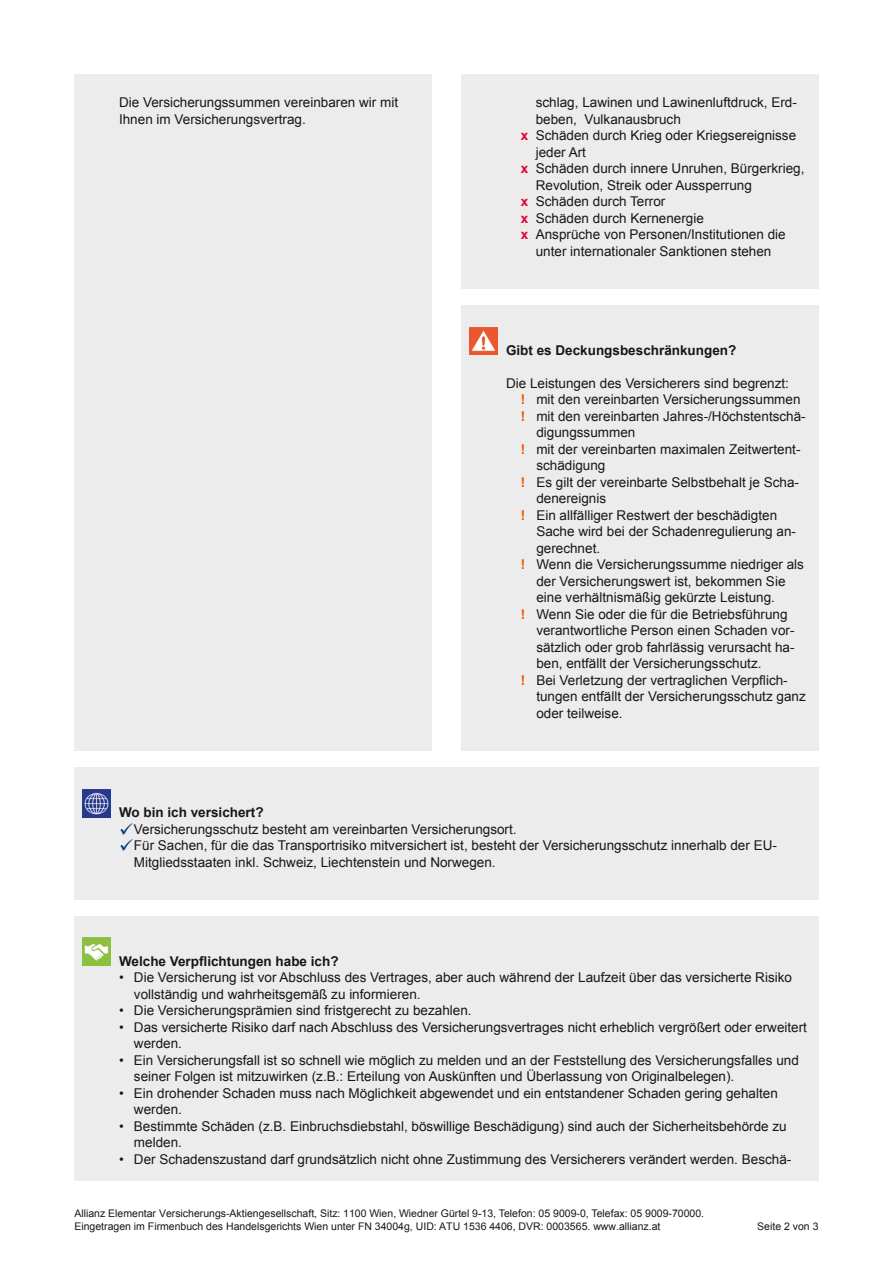
<style>
.page{position:relative;width:893px;height:1263px;background:#fff}
.page>*{position:absolute;margin:0;border:0;box-sizing:border-box;transform-origin:0 0}
.t1{font:13.5px/16.5px "Arial";color:#181716}
.t2{font:700 13.5px "Arial";color:#181716}
.t3{font:10.5px/12.8px "Arial";color:#181716}
.s1{font-weight:700;color:#e40038}
.s2{font-weight:700;color:#ea5901}
.s3{color:#003d84}
.s4{font-style:inherit}
</style>
<div class="page">
<div style="left:74px;top:74px;width:358px;height:677px;background:#ececec"></div>
<div style="left:461px;top:74px;width:358px;height:215px;background:#ececec"></div>
<div style="left:74px;top:767px;width:745px;height:132px;background:#ececec"></div>
<div style="left:74px;top:916px;width:745px;height:264px;background:#ececec"></div>
<img style="left:83px;top:789px;width:28px;height:28px">
<img style="left:83px;top:938px;width:28px;height:27px">
<div style="left:461px;top:305px;width:358px;height:446px;background:#ececec"></div>
<img style="left:470px;top:327px;width:27px;height:28px">
<p class="t1" style="left:119px;top:94px;width:281px">Die Versicherungssummen vereinbaren wir mit<br>Ihnen im Versicherungsvertrag.</p>
<p class="t1" style="left:536px;top:94px;width:263px">schlag, Lawinen und Lawinenluftdruck, Erd-</p>
<p class="t1" style="left:536px;top:111px;width:147px">beben, Vulkanausbruch</p>
<p class="t1" style="left:521px;top:127px;width:277px"><span class="s1">x</span> Schäden durch Krieg oder Kriegsereignisse</p>
<p class="t1" style="left:536px;top:144px;width:52px">jeder Art</p>
<p class="t1" style="left:521px;top:160px;width:285px"><span class="s1">x</span> Schäden durch innere Unruhen, Bürgerkrieg,</p>
<p class="t1" style="left:536px;top:177px;width:218px">Revolution, Streik oder Aussperrung</p>
<p class="t1" style="left:521px;top:193px;width:146px"><span class="s1">x</span> Schäden durch Terror</p>
<p class="t1" style="left:521px;top:210px;width:184px"><span class="s1">x</span> Schäden durch Kernenergie</p>
<p class="t1" style="left:521px;top:226px;width:266px"><span class="s1">x</span> Ansprüche von Personen/Institutionen die</p>
<p class="t1" style="left:536px;top:243px;width:237px">unter internationaler Sanktionen stehen</p>
<p class="t2" style="left:506px;top:341px;width:232px">Gibt es Deckungsbeschränkungen?</p>
<p class="t1" style="left:506px;top:375px;width:284px">Die Leistungen des Versicherers sind begrenzt:</p>
<p class="t1" style="left:521px;top:392px;width:281px"><span class="s2">!</span> mit den vereinbarten Versicherungssummen</p>
<p class="t1" style="left:521px;top:408px;width:286px"><span class="s2">!</span> mit den vereinbarten Jahres-/Höchstentschä-</p>
<p class="t1" style="left:536px;top:425px;width:101px">digungssummen</p>
<p class="t1" style="left:521px;top:441px;width:281px"><span class="s2">!</span> mit der vereinbarten maximalen Zeitwertent-</p>
<p class="t1" style="left:536px;top:458px;width:71px">schädigung</p>
<p class="t1" style="left:521px;top:474px;width:280px"><span class="s2">!</span> Es gilt der vereinbarte Selbstbehalt je Scha-</p>
<p class="t1" style="left:536px;top:491px;width:71px">denereignis</p>
<p class="t1" style="left:521px;top:507px;width:258px"><span class="s2">!</span> Ein allfälliger Restwert der beschädigten</p>
<p class="t1" style="left:536px;top:524px;width:261px">Sache wird bei der Schadenregulierung an-</p>
<p class="t1" style="left:536px;top:540px;width:65px">gerechnet.</p>
<p class="t1" style="left:521px;top:557px;width:285px"><span class="s2">!</span> Wenn die Versicherungssumme niedriger als</p>
<p class="t1" style="left:536px;top:573px;width:251px">der Versicherungswert ist, bekommen Sie</p>
<p class="t1" style="left:536px;top:590px;width:240px">eine verhältnismäßig gekürzte Leistung.</p>
<p class="t1" style="left:521px;top:606px;width:268px"><span class="s2">!</span> Wenn Sie oder die für die Betriebsführung</p>
<p class="t1" style="left:536px;top:623px;width:260px">verantwortliche Person einen Schaden vor-</p>
<p class="t1" style="left:536px;top:639px;width:260px">sätzlich oder grob fahrlässig verursacht ha-</p>
<p class="t1" style="left:536px;top:655px;width:227px">ben, entfällt der Versicherungsschutz.</p>
<p class="t1" style="left:521px;top:672px;width:268px"><span class="s2">!</span> Bei Verletzung der vertraglichen Verpflich-</p>
<p class="t1" style="left:536px;top:688px;width:271px">tungen entfällt der Versicherungsschutz ganz</p>
<p class="t1" style="left:536px;top:705px;width:88px">oder teilweise.</p>
<p class="t2" style="left:119px;top:803px;width:146px">Wo bin ich versichert?</p>
<p class="t1" style="left:119px;top:821px;width:399px"><span class="s3">✓</span>Versicherungsschutz besteht am vereinbarten Versicherungsort.</p>
<p class="t1" style="left:134px;top:837px;width:645px;text-indent:-15px"><span class="s3">✓</span>Für Sachen, für die das Transportrisiko mitversichert ist, besteht der Versicherungsschutz innerhalb der EU-<br>Mitgliedsstaaten inkl. Schweiz, Liechtenstein und Norwegen.</p>
<p class="t2" style="left:119px;top:952px;width:221px">Welche Verpflichtungen habe ich?</p>
<p class="t1" style="left:134px;top:969px;width:660px;text-indent:-15px">• Die Versicherung ist vor Abschluss des Vertrages, aber auch während der Laufzeit über das versicherte Risiko vollständig und wahrheitsgemäß zu informieren.</p>
<p class="t1" style="left:119px;top:1002px;width:354px">• Die Versicherungsprämien sind fristgerecht zu bezahlen.</p>
<p class="t1" style="left:134px;top:1019px;width:675px;text-indent:-15px">• Das versicherte Risiko darf nach Abschluss des Versicherungsvertrages nicht erheblich vergrößert oder erweitert werden.</p>
<p class="t1" style="left:134px;top:1052px;width:666px;text-indent:-15px">• Ein Versicherungsfall ist so schnell wie möglich zu melden und an der Feststellung des Versicherungsfalles und seiner Folgen ist mitzuwirken (z.B.: Erteilung von Auskünften und Überlassung von Originalbelegen).</p>
<p class="t1" style="left:134px;top:1085px;width:645px;text-indent:-15px">• Ein drohender Schaden muss nach Möglichkeit abgewendet und ein entstandener Schaden gering gehalten werden.</p>
<p class="t1" style="left:134px;top:1118px;width:654px;text-indent:-15px">• Bestimmte Schäden (z.B. Einbruchsdiebstahl, böswillige Beschädigung) sind auch der Sicherheitsbehörde zu melden.</p>
<p class="t1" style="left:119px;top:1151px;width:674px">• Der Schadenszustand darf grundsätzlich nicht ohne Zustimmung des Versicherers verändert werden. Beschä-</p>
<p class="t3" style="left:74px;top:1207px;width:631px">Allianz Elementar Versicherungs-Aktiengesellschaft, <span class="s4">Sitz: 1100 Wien, Wiedner Gürtel 9-13,</span> Telefon: 05 9009-0, Telefax: 05 9009-70000.<br>Eingetragen im Firmenbuch des Handelsgerichts Wien unter FN 34004g, UID: ATU 1536 4406, DVR: 0003565. www.allianz.at</p>
<p class="t3" style="left:757px;top:1219px;width:63px">Seite 2 von 3</p>
</div>
